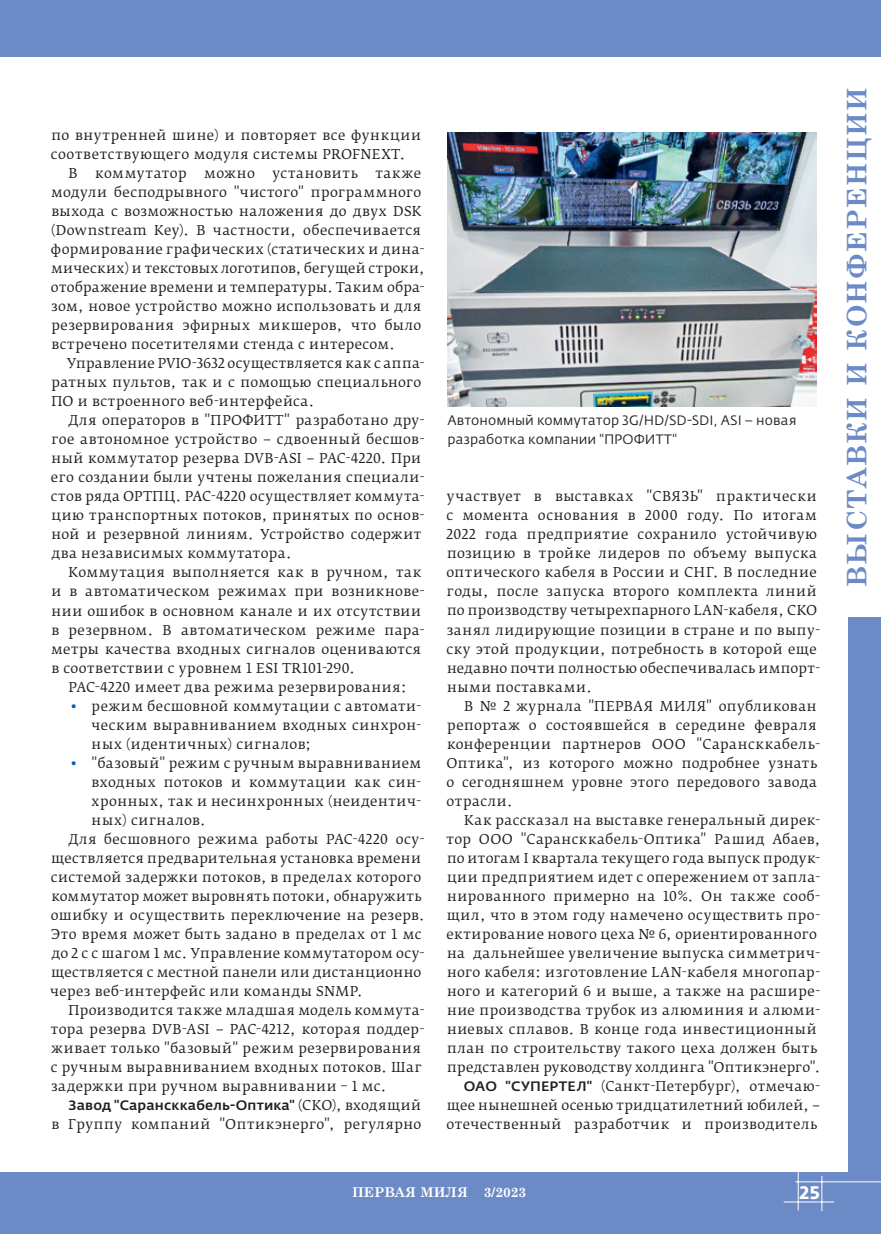
<style>
.page{position:relative;width:881px;height:1234px;background:#fff}
.page>*{position:absolute;margin:0;border:0;box-sizing:border-box;transform-origin:0 0}
.t1{font:700 27px "Century Schoolbook";letter-spacing:.05em;color:#6c8bc6}
.t2{font:700 18px "Fedra Sans Pro";color:#fff}
.t3{font:13.5px/19px "Fedra Serif B Pro";letter-spacing:.035em;color:#231f20}
.t4{font:13.5px/19px "Fedra Sans Pro";letter-spacing:.005em;color:#231f20}
.t5{font:13.5px "Fedra Serif B Pro";letter-spacing:.015em;color:#231f20}
.t6{font:500 13.5px "Fedra Sans Alt Pro";letter-spacing:.01em;color:#231f20}
.t7{font:700 13.5px "Century Schoolbook";color:#fff}
.s1{color:#015fae}
.s2{font-family:"Fedra Serif B Pro";font-weight:400}
.s3{font-family:"Fedra Sans Alt Pro";font-weight:500}
</style>
<div class="page">
<div style="left:0;top:0;width:880px;height:57px;background:#6c8bc6"></div>
<div style="left:0;top:1172px;width:880px;height:61px;background:#6c8bc6"></div>
<div style="left:847px;top:0;width:33px;height:1233px;background:#6c8bc6"></div>
<hr style="left:783px;top:1201px;width:50px;height:1px;background:#fff">
<hr style="left:797px;top:1171px;width:1px;height:39px;background:#fff">
<hr style="left:821px;top:1175px;width:1px;height:35px;background:#fff">
<hr style="left:795px;top:1181px;width:85px;height:1px;background:#fff">
<div style="left:846px;top:57px;width:34px;height:560px;background:#fff"></div>
<img style="left:447px;top:132px;width:369px;height:274px">
<p class="t3" style="left:51px;top:125px;width:371px">по внутренней шине) и повторяет все функции</p>
<p class="t3" style="left:51px;top:144px;width:356px">соответствующего модуля системы PROFNEXT.</p>
<p class="t3" style="left:68px;top:163px;width:11px">В</p>
<p class="t3" style="left:95px;top:163px;width:93px">коммутатор</p>
<p class="t3" style="left:204px;top:163px;width:52px">можно</p>
<p class="t3" style="left:272px;top:163px;width:87px">установить</p>
<p class="t3" style="left:51px;top:163px;width:375px;text-indent:324px">также модули бесподрывного "чистого" программного выхода с возможностью наложения до двух DSK (Downstream Key). В частности, обеспечивается формирование графических (статических и дина&shy;мических) и текстовых логотипов, бегущей строки, отображение времени и температуры. Таким обра&shy;зом, новое устройство можно использовать и для резервирования эфирных микшеров, что было встречено посетителями стенда с интересом.</p>
<p class="t3" style="left:51px;top:354px;width:374px;text-indent:16px">Управление PVIO-3632 осуществляется как с аппа&shy;ратных пультов, так и с помощью специального<br>ПО и встроенного веб-интерфейса.</p>
<p class="t3" style="left:51px;top:411px;width:375px;text-indent:17px">Для операторов в "ПРОФИТТ" разработано дру&shy;гое автономное устройство − сдвоенный бесшов&shy;ный коммутатор резерва DVB-ASI − PAC-4220. При его создании были учтены пожелания специали&shy;стов ряда ОРТПЦ. PAC-4220 осуществляет коммута&shy;цию транспортных потоков, принятых по основ&shy;ной и резервной линиям. Устройство содержит два независимых коммутатора.</p>
<p class="t3" style="left:51px;top:563px;width:375px;text-indent:17px">Коммутация выполняется как в ручном, так и в автоматическом режимах при возникнове&shy;нии ошибок в основном канале и их отсутствии в резервном. В автоматическом режиме пара&shy;метры качества входных сигналов оцениваются в соответствии с уровнем 1 ESI TR101-290.</p>
<p class="t3" style="left:68px;top:677px;width:339px">PAC-4220 имеет два режима резервирования:</p>
<p class="t3" style="left:92px;top:696px;width:331px;text-align:justify;text-indent:-21px"><span class="s1">•</span> режим бесшовной коммутации с автомати&shy;ческим выравниванием входных синхрон&shy;ных (идентичных) сигналов;</p>
<p class="t3" style="left:70px;top:753px;width:352px"><span class="s1">•</span> "базовый" режим с ручным выравниванием</p>
<p class="t3" style="left:92px;top:772px;width:331px">входных потоков и коммутации как син-</p>
<p class="t3" style="left:92px;top:791px;width:331px">хронных, так и несинхронных (неидентич-</p>
<p class="t3" style="left:92px;top:810px;width:116px">ных) сигналов.</p>
<p class="t3" style="left:68px;top:829px;width:358px">Для бесшовного режима работы PAC-4220 осу-</p>
<p class="t3" style="left:51px;top:848px;width:371px">ществляется предварительная установка времени</p>
<p class="t3" style="left:51px;top:867px;width:372px">системой задержки потоков, в пределах которого</p>
<p class="t5" style="left:51px;top:887px;width:371px">коммутатор может выровнять потоки, обнаружить</p>
<p class="t3" style="left:51px;top:905px;width:375px">ошибку и осуществить переключение на резерв.</p>
<p class="t3" style="left:51px;top:924px;width:372px">Это время может быть задано в пределах от 1 мс</p>
<p class="t3" style="left:52px;top:943px;width:374px">до 2 с с шагом 1 мс. Управление коммутатором осу-</p>
<p class="t3" style="left:51px;top:962px;width:371px">ществляется с местной панели или дистанционно</p>
<p class="t3" style="left:50px;top:981px;width:314px">через веб-интерфейс или команды SNMP.</p>
<p class="t3" style="left:68px;top:1000px;width:357px">Производится также младшая модель коммута-</p>
<p class="t3" style="left:51px;top:1019px;width:375px">тора резерва DVB-ASI − PAC-4212, которая поддер-</p>
<p class="t3" style="left:52px;top:1038px;width:371px">живает только "базовый" режим резервирования</p>
<p class="t3" style="left:51px;top:1057px;width:372px">с ручным выравниванием входных потоков. Шаг</p>
<p class="t3" style="left:51px;top:1076px;width:337px">задержки при ручном выравнивании – 1 мс.</p>
<p class="t6" style="left:68px;top:1096px;width:354px">Завод "Сарансккабель-Оптика" <span class="s2">(СКО), входящий</span></p>
<p class="t3" style="left:51px;top:1114px;width:371px">в Группу компаний "Оптикэнерго", регулярно</p>
<p class="t4" style="left:447px;top:411px;width:350px">Автономный коммутатор 3G/HD/SD-SDI, ASI − новая разработка компании "ПРОФИТТ"</p>
<p class="t3" style="left:446px;top:487px;width:375px">участвует в выставках "СВЯЗЬ" практически с момента основания в 2000 году. По итогам 2022 года предприятие сохранило устойчивую позицию в тройке лидеров по объему выпуска оптического кабеля в России и СНГ. В последние годы, после запуска второго комплекта линий по производству четырехпарного LAN-кабеля, СКО занял лидирующие позиции в стране и по выпу&shy;ску этой продукции, потребность в которой еще недавно почти полностью обеспечивалась импорт&shy;ными поставками.</p>
<p class="t3" style="left:446px;top:696px;width:375px;text-indent:18px">В № 2 журнала "ПЕРВАЯ МИЛЯ" опубликован репортаж о состоявшейся в середине февраля конференции партнеров ООО "Сарансккабель-Оптика", из которого можно подробнее узнать о сегодняшнем уровне этого передового завода отрасли.</p>
<p class="t3" style="left:446px;top:810px;width:375px;text-align:right">Как рассказал на выставке генеральный дирек&shy;тор OOO "Сарансккабель-Оптика" Рашид Абаев, по итогам I квартала текущего года выпуск продук&shy;ции предприятием идет с опережением от запла&shy;нированного примерно на 10%. Он также сооб&shy;щил, что в этом году намечено осуществить про&shy;ектирование нового цеха № 6, ориентированного на дальнейшее увеличение выпуска симметрич&shy;ного кабеля: изготовление LAN-кабеля многопар&shy;ного и категорий 6 и выше, а также на расшире&shy;ние производства трубок из алюминия и алюми&shy;ниевых сплавов. В конце года инвестиционный план по строительству такого цеха должен быть представлен руководству холдинга "Оптикэнерго".<br><span class="s3">ОАО "СУПЕРТЕЛ"</span> (Санкт-Петербург), отмечаю&shy;щее нынешней осенью тридцатилетний юбилей, − отечественный разработчик и производитель</p>
<p class="t7" style="left:352px;top:1181px;width:176px">ПЕРВАЯ МИЛЯ 3/2023</p>
<h2 class="t2" style="left:799px;top:1180px;width:22px">25</h2>
<h1 class="t1" style="left:835px;top:586px;width:501px;rotate:-90deg">ВЫСТАВКИ И КОНФЕРЕНЦИИ</h1>
</div>
